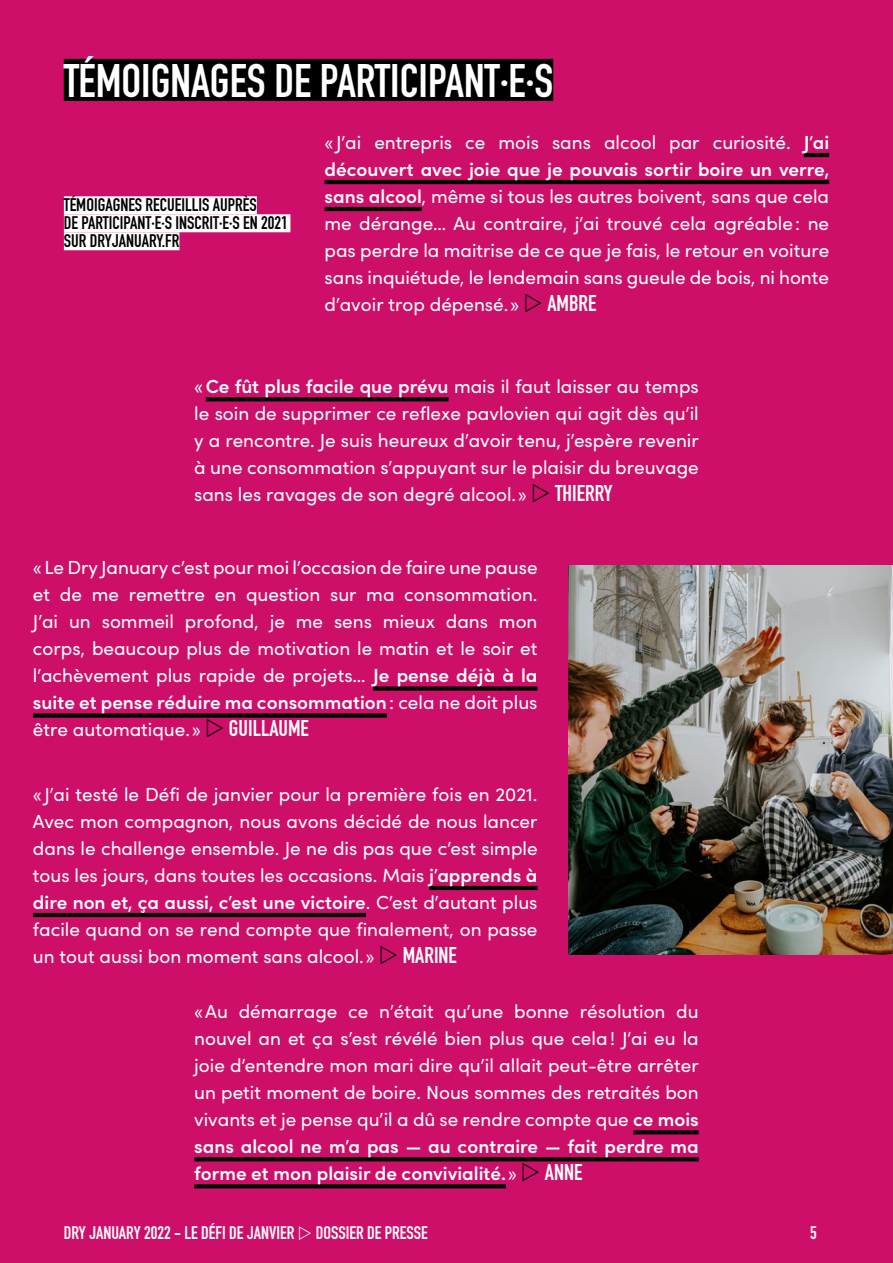
<style>
.page{position:relative;width:893px;height:1263px;background:#ce0f69}
.page>*{position:absolute;margin:0;border:0;box-sizing:border-box;transform-origin:0 0}
.t1{font:700 condensed 46.35px "Dry";color:#fff}
.t2{font:18.9px/27px "Change";color:#fff;text-align:justify}
.t3{font:700 condensed 18px/18px "Dry";color:#000}
.t4{font:700 condensed 18px "Dry";color:#fff}
.s1{font-weight:600}
.s2{font-family:"Dry";font-weight:700;font-stretch:condensed;font-size:22.5px}
</style>
<div class="page">
<div style="left:64px;top:59px;width:489px;height:42px;background:#000"></div>
<hr style="left:804px;top:153px;width:25px;height:4px;background:#000">
<hr style="left:325px;top:180px;width:504px;height:4px;background:#000">
<hr style="left:325px;top:207px;width:97px;height:4px;background:#000">
<svg style="left:206px;top:397px;width:242px;height:4px"></svg>
<div style="left:373px;top:686px;width:165px;height:5px;background:#000"></div>
<div style="left:33px;top:713px;width:354px;height:5px;background:#000"></div>
<hr style="left:429px;top:886px;width:109px;height:4px;background:#000">
<hr style="left:33px;top:913px;width:333px;height:4px;background:#000">
<svg style="left:633px;top:1130px;width:66px;height:4px"></svg>
<svg style="left:194px;top:1157px;width:505px;height:4px;fill:#000"></svg>
<svg style="left:194px;top:1184px;width:312px;height:4px"></svg>
<div style="left:64px;top:196px;width:193px;height:18px;background:#fff"></div>
<div style="left:64px;top:214px;width:226px;height:18px;background:#fff"></div>
<div style="left:64px;top:232px;width:115px;height:18px;background:#fff"></div>
<img style="left:568px;top:565px;width:325px;height:389px">
<h1 class="t1" style="left:64px;top:53px;width:491px">TÉMOIGNAGES DE PARTICIPANT·E·S</h1>
<p class="t2" style="left:325px;top:128px;width:506px">« J’ai entrepris ce mois sans alcool par curiosité. <span class="s1">J’ai découvert avec joie que je pouvais sortir boire un verre, sans alcool</span>, même si tous les autres boivent, sans que cela me dérange… Au contraire, j’ai trouvé cela agréable: ne pas perdre la maitrise de ce que je fais, le retour en voiture sans inquiétude, le lendemain sans gueule de bois, ni honte d’avoir trop dépensé.» <span class="s2">AMBRE</span></p>
<p class="t3" style="left:64px;top:196px;width:226px">TÉMOIGAGNES RECUEILLIS AUPRÈS<br>DE PARTICIPANT·E·S INSCRIT·E·S EN 2021<br>SUR DRYJANUARY.FR</p>
<p class="t2" style="left:194px;top:372px;width:506px">«<span class="s1">Ce fût plus facile que prévu</span> mais il faut laisser au temps le soin de supprimer ce reflexe pavlovien qui agit dès qu’il y a rencontre. Je suis heureux d’avoir tenu, j’espère revenir à une consommation s’appuyant sur le plaisir du breuvage sans les ravages de son degré alcool.» <span class="s2">THIERRY</span></p>
<p class="t2" style="left:33px;top:553px;width:506px">« Le Dry January c’est pour moi l’occasion de faire une pause et de me remettre en question sur ma consommation.<br>J’ai un sommeil profond, je me sens mieux dans mon corps, beaucoup plus de motivation le matin et le soir et l’achèvement plus rapide de projets… <span class="s1">Je pense déjà à la suite et pense réduire ma consommation</span>: cela ne doit plus être automatique.» <span class="s2">GUILLAUME</span></p>
<p class="t2" style="left:33px;top:779px;width:506px">« J’ai testé le Défi de janvier pour la première fois en 2021.<br>Avec mon compagnon, nous avons décidé de nous lancer dans le challenge ensemble. Je ne dis pas que c’est simple tous les jours, dans toutes les occasions. Mais <span class="s1">j’apprends à dire non et, ça aussi, c’est une victoire</span>. C’est d’autant plus facile quand on se rend compte que finalement, on passe un tout aussi bon moment sans alcool.» <span class="s2">MARINE</span></p>
<p class="t2" style="left:194px;top:997px;width:506px">«Au démarrage ce n’était qu’une bonne résolution du nouvel an et ça s’est révélé bien plus que cela! J’ai eu la joie d’entendre mon mari dire qu’il allait peut-être arrêter un petit moment de boire. Nous sommes des retraités bon vivants et je pense qu’il a dû se rendre compte que <span class="s1">ce mois sans alcool ne m’a pas — au contraire — fait perdre ma forme et mon plaisir de convivialité.</span>» <span class="s2">ANNE</span></p>
<p class="t4" style="left:64px;top:1222px;width:365px">DRY JANUARY 2022 - LE DÉFI DE JANVIER DOSSIER DE PRESSE</p>
<p class="t4" style="left:810px;top:1222px;width:8px">5</p>
</div>
